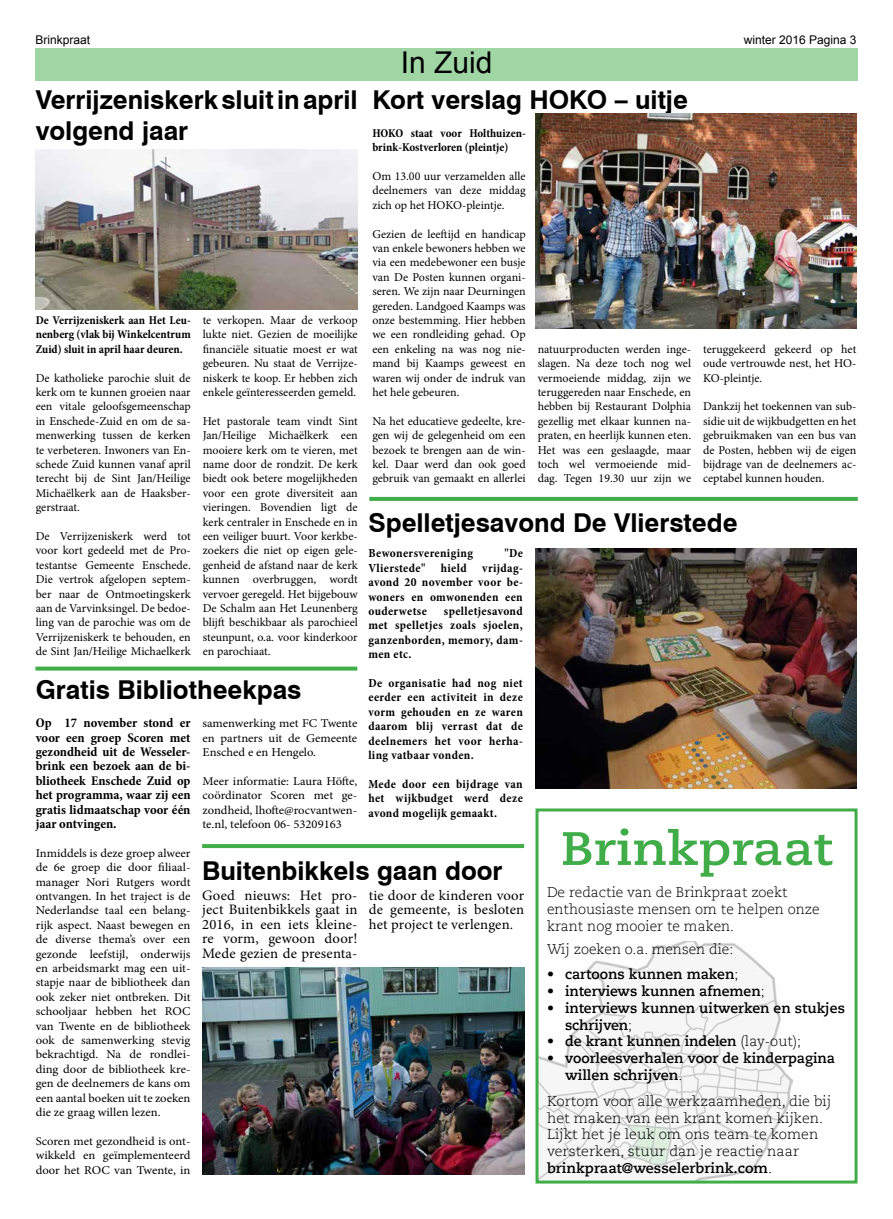
<style>
.page{position:relative;width:893px;height:1219px;background:#fff}
.page>*{position:absolute;margin:0;border:0;box-sizing:border-box;transform-origin:0 0}
.t1{font:700 46.8px "Caecilia LT Std";color:#41ad49;scale:1.11 1}
.t2{font:30px "Arial";color:#000}
.t3{font:700 26px/31px "Swiss 721 BT";color:#000}
.t4{font:14.4px/14.4px "Minion Pro";letter-spacing:.01em;color:#000;text-align:justify}
.t5{font:300 14.1px "Caecilia LT Std";color:#000}
.t6{font:300 14px/16.8px "Caecilia LT Std";color:#000}
.t7{font:700 14px/16.8px "Caecilia LT Std";color:#000}
.t8{font:300 13.9px "Caecilia LT Std";color:#000}
.t9{font:700 condensed 13.3px/14.4px "Minion Pro";color:#000;text-align:justify}
.t10{font:700 condensed 12.4px/14.4px "Minion Pro";letter-spacing:.03em;color:#000;text-align:justify}
.t11{font:12px/14.4px "Minion Pro";color:#000;text-align:justify}
.t12{font:12px/14.4px "Minion Pro";color:#000;text-align:justify;scale:1.05 1}
.t13{font:700 condensed 12px/14.4px "Minion Pro";letter-spacing:-.005em;color:#000}
.t14{font:12px "Arial";color:#000}
.s1{font-weight:300}
.s2{font-weight:700}
</style>
<div class="page">
<img style="left:202px;top:967px;width:322px;height:208px">
<div style="left:36px;top:48px;width:822px;height:32px;background:#a0d6a4"></div>
<svg style="left:369px;top:497px;width:489px;height:4px;background:#44ae4c"></svg>
<img style="left:536px;top:114px;width:320px;height:214px">
<img style="left:536px;top:548px;width:321px;height:241px">
<img style="left:36px;top:150px;width:322px;height:159px">
<svg style="left:35px;top:667px;width:322px;height:4px"></svg>
<img style="left:539px;top:941px;width:254px;height:238px">
<div style="left:535px;top:808px;width:322px;height:375px;border:3px solid #41ad49"></div>
<hr style="left:202px;top:844px;width:322px;height:4px;background:#41ad49">
<p class="t14" style="left:35px;top:32px;width:56px">Brinkpraat</p>
<p class="t14" style="left:744px;top:32px;width:114px">winter 2016 Pagina 3</p>
<h2 class="t2" style="left:401px;top:43px;width:93px">In Zuid</h2>
<h3 class="t3" style="left:372px;top:84px;width:317px">Kort verslag HOKO – uitje</h3>
<p class="t13" style="left:372px;top:126px;width:155px">HOKO staat voor Holthuizen&shy;brink-Kostverloren (pleintje)</p>
<p class="t11" style="left:372px;top:169px;width:155px">Om 13.00 uur verzamelden alle deelnemers van deze middag zich op het HOKO-pleintje.</p>
<p class="t11" style="left:372px;top:227px;width:155px">Gezien de leeftijd en handicap van enkele bewoners hebben we via een medebewoner een busje van De Posten kunnen organi&shy;seren. We zijn naar Deurningen gereden. Landgoed Kaamps was onze bestemming. Hier hebben we een rondleiding gehad. Op een enkeling na was nog nie&shy;mand bij Kaamps geweest en waren wij onder de indruk van het hele gebeuren.</p>
<p class="t11" style="left:372px;top:414px;width:155px">Na het educatieve gedeelte, kre&shy;gen wij de gelegenheid om een bezoek te brengen aan de win&shy;kel. Daar werd dan ook goed gebruik van gemaakt en allerlei</p>
<h3 class="t3" style="left:36px;top:84px;width:324px">Verrijzeniskerk sluit in april volgend jaar</h3>
<p class="t11" style="left:203px;top:313px;width:157px">te verkopen. Maar de verkoop lukte niet. Gezien de moeilijke financiële situatie moest er wat gebeuren. Nu staat de Verrijze&shy;niskerk te koop. Er hebben zich enkele geïnteresseerden gemeld.</p>
<p class="t11" style="left:203px;top:414px;width:157px">Het pastorale team vindt Sint Jan/Heilige Michaëlkerk een mooiere kerk om te vieren, met name door de rondzit. De kerk biedt ook betere mogelijkheden voor een grote diversiteit aan vieringen. Bovendien ligt de kerk centraler in Enschede en in een veiliger buurt. Voor kerkbe&shy;zoekers die niet op eigen gele&shy;genheid de afstand naar de kerk kunnen overbruggen, wordt vervoer geregeld. Het bijgebouw De Schalm aan Het Leunenberg blijft beschikbaar als parochieel steunpunt, o.a. voor kinderkoor en parochiaat.</p>
<h3 class="t3" style="left:36px;top:674px;width:267px">Gratis Bibliotheekpas</h3>
<p class="t9" style="left:36px;top:716px;width:156px">Op 17 november stond er voor een groep Scoren met gezondheid uit de Wesseler&shy;brink een bezoek aan de bi&shy;bliotheek Enschede Zuid op het programma, waar zij een gratis lidmaatschap voor één jaar ontvingen.</p>
<p class="t12" style="left:36px;top:846px;width:149px">Inmiddels is deze groep alweer de 6e groep die door filiaal&shy;manager Nori Rutgers wordt ontvangen. In het traject is de Nederlandse taal een belang&shy;rijk aspect. Naast bewegen en de diverse thema’s over een gezonde leefstijl, onderwijs en arbeidsmarkt mag een uit&shy;stapje naar de bibliotheek dan ook zeker niet ontbreken. Dit schooljaar hebben het ROC van Twente en de bibliotheek ook de samenwerking stevig bekrachtigd. Na de rondlei&shy;ding door de bibliotheek kre&shy;gen de deelnemers de kans om een aantal boeken uit te zoeken die ze graag willen lezen.</p>
<p class="t12" style="left:36px;top:1134px;width:149px">Scoren met gezondheid is ont&shy;wikkeld en geïmplementeerd door het ROC van Twente, in</p>
<p class="t13" style="left:36px;top:313px;width:157px;text-align:justify">De Verrijzeniskerk aan Het Leu&shy;nenberg (vlak bij Winkelcentrum Zuid) sluit in april haar deuren.</p>
<p class="t11" style="left:36px;top:371px;width:157px">De katholieke parochie sluit de kerk om te kunnen groeien naar een vitale geloofsgemeenschap in Enschede-Zuid en om de sa&shy;menwerking tussen de kerken te verbeteren. Inwoners van En&shy;schede Zuid kunnen vanaf april terecht bij de Sint Jan/Heilige Michaëlkerk aan de Haaksber&shy;gerstraat.</p>
<p class="t11" style="left:36px;top:529px;width:157px">De Verrijzeniskerk werd tot voor kort gedeeld met de Pro&shy;testantse Gemeente Enschede.<br>Die vertrok afgelopen septem&shy;ber naar de Ontmoetingskerk aan de Varvinksingel. De bedoe&shy;ling van de parochie was om de Verrijzeniskerk te behouden, en de Sint Jan/Heilige Michaelkerk</p>
<p class="t11" style="left:538px;top:342px;width:155px">natuurproducten werden inge&shy;slagen. Na deze toch nog wel vermoeiende middag, zijn we teruggereden naar Enschede, en hebben bij Restaurant Dolphia gezellig met elkaar kunnen na&shy;praten, en heerlijk kunnen eten.<br>Het was een geslaagde, maar toch wel vermoeiende mid&shy;dag. Tegen 19.30 uur zijn we</p>
<p class="t11" style="left:703px;top:342px;width:155px">teruggekeerd gekeerd op het oude vertrouwde nest, het HO-KO-pleintje.</p>
<p class="t11" style="left:703px;top:399px;width:155px">Dankzij het toekennen van sub&shy;sidie uit de wijkbudgetten en het gebruikmaken van een bus van de Posten, hebben wij de eigen bijdrage van de deelnemers ac&shy;ceptabel kunnen houden.</p>
<h3 class="t3" style="left:368px;top:507px;width:371px">Spelletjesavond De Vlierstede</h3>
<p class="t10" style="left:368px;top:546px;width:106px">Bewonersvereniging</p>
<p class="t10" style="left:368px;top:546px;width:156px;text-indent:136px">"De Vlierstede" hield vrijdag&shy;avond 20 november voor be&shy;woners en omwonenden een ouderwetse</p>
<p class="t10" style="left:368px;top:604px;width:156px;text-indent:75px">spelletjesavond met spelletjes zoals sjoelen, ganzenborden, memory, dam&shy;men etc.</p>
<p class="t10" style="left:368px;top:676px;width:156px">De organisatie had nog niet eerder een activiteit in deze vorm gehouden en ze waren daarom blij verrast dat de deelnemers het voor herha&shy;ling vatbaar vonden.</p>
<p class="t10" style="left:368px;top:777px;width:156px">Mede door een bijdrage van het wijkbudget werd deze avond mogelijk gemaakt.</p>
<p class="t12" style="left:203px;top:716px;width:149px">samenwerking met FC Twente en partners uit de Gemeente Ensched e en Hengelo.</p>
<p class="t12" style="left:203px;top:774px;width:149px">Meer informatie: Laura Höfte, coördinator Scoren met ge&shy;zondheid, lhofte@rocvantwen&shy;te.nl, telefoon 06- 53209163</p>
<h1 class="t1" style="left:561px;top:821px;width:246px">Brinkpraat</h1>
<p class="t8" style="left:547px;top:885px;width:242px">De redactie van de Brinkpraat zoekt</p>
<p class="t6" style="left:547px;top:901px;width:274px">enthousiaste mensen om te helpen onze</p>
<p class="t5" style="left:547px;top:919px;width:189px">krant nog mooier te maken.</p>
<p class="t6" style="left:547px;top:941px;width:188px">Wij zoeken o.a. mensen die:</p>
<p class="t7" style="left:547px;top:966px;width:193px">• cartoons kunnen maken<span class="s1">;</span></p>
<p class="t7" style="left:547px;top:983px;width:219px">• interviews kunnen afnemen<span class="s1">;</span></p>
<p class="t7" style="left:565px;top:1000px;width:281px;text-indent:-18px">• interviews kunnen uitwerken en stukjes schrijven<span class="s1">;</span></p>
<p class="t7" style="left:547px;top:1033px;width:256px">• de krant kunnen indelen <span class="s1">(lay-out);</span></p>
<p class="t7" style="left:565px;top:1050px;width:272px;text-indent:-18px">• voorleesverhalen voor de kinderpagina willen schrijven<span class="s1">.</span></p>
<p class="t6" style="left:547px;top:1093px;width:286px">Kortom voor alle werkzaamheden, die bij het maken van een krant komen kijken.<br>Lijkt het je leuk om ons team te komen versterken, stuur dan je reactie naar <span class="s2">brinkpraat@wesselerbrink.com</span>.</p>
<h3 class="t3" style="left:202px;top:855px;width:302px">Buitenbikkels gaan door</h3>
<p class="t4" style="left:202px;top:888px;width:157px">Goed nieuws: Het pro&shy;ject Buitenbikkels gaat in 2016, in een iets kleine&shy;re vorm, gewoon door!<br>Mede gezien de presenta-</p>
<p class="t4" style="left:369px;top:888px;width:157px">tie door de kinderen voor de gemeente, is besloten het project te verlengen.</p>
</div>
